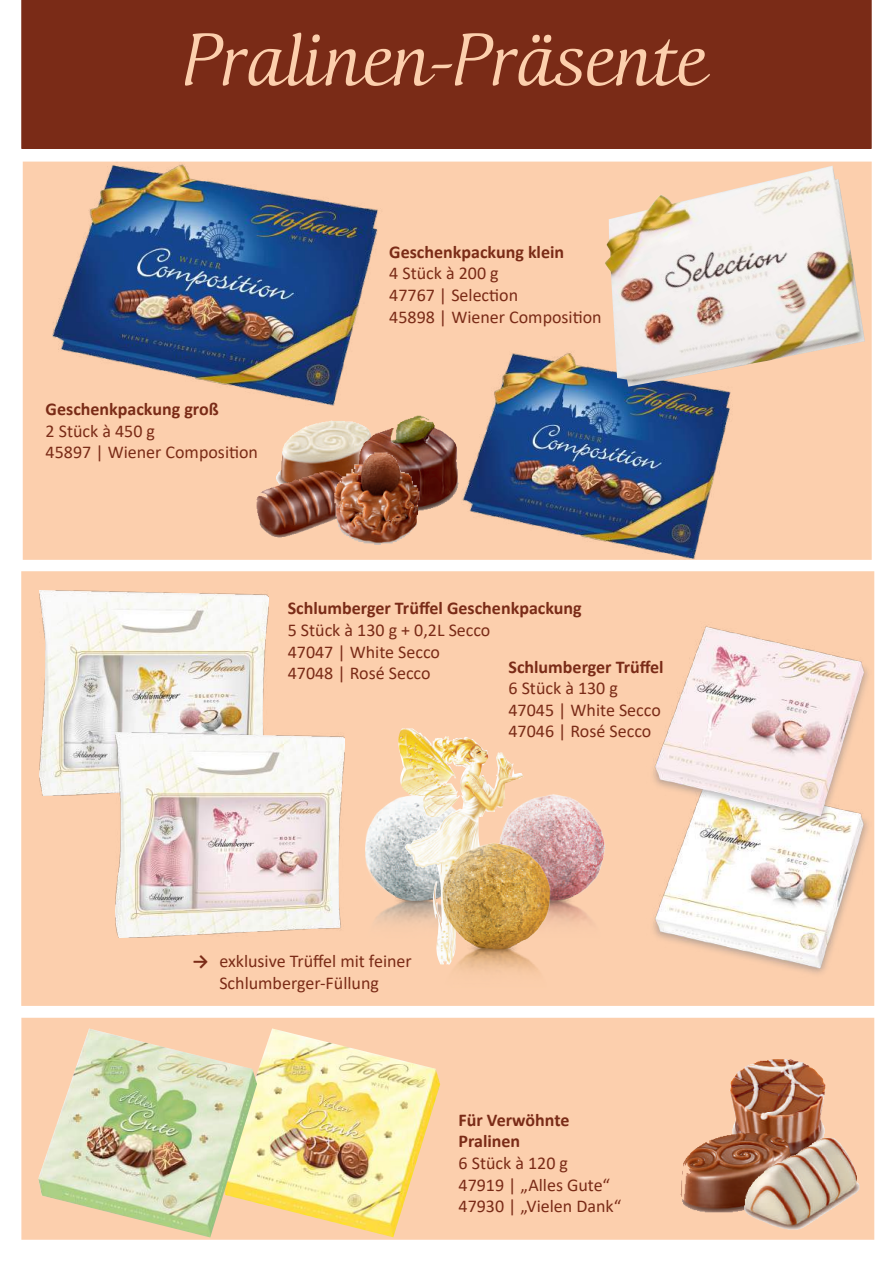
<style>
.page{position:relative;width:893px;height:1263px;background:#fff}
.page>*{position:absolute;margin:0;border:0;box-sizing:border-box;transform-origin:0 0}
.t1{font:72px "Orbi Calligraphic One";color:#fccfad}
.t2{font:18px/21.6px "Calibri";color:#7a2b17}
.t3{font:700 18px/21.6px "Calibri";color:#7a2b17}
.s1{font-weight:700}
</style>
<div class="page">
<div style="left:23px;top:162px;width:849px;height:398px;background:#fccfad;border:2px solid #fccfad"></div>
<div style="left:21px;top:0;width:851px;height:149px;background:#7a2b17"></div>
<img style="left:29px;top:161px;width:385px;height:245px">
<div style="left:21px;top:1018px;width:853px;height:222px;background:#fccfad;border:2px solid #fccfad"></div>
<div style="left:21px;top:571px;width:853px;height:435px;background:#fccfad;border:2px solid #fccfad"></div>
<img style="left:653px;top:826px;width:222px;height:151px">
<img style="left:653px;top:615px;width:222px;height:211px">
<img style="left:40px;top:591px;width:229px;height:205px">
<img style="left:115px;top:733px;width:229px;height:204px">
<img style="left:257px;top:1028px;width:183px;height:209px">
<img style="left:38px;top:1028px;width:219px;height:209px">
<img style="left:444px;top:353px;width:315px;height:207px">
<img style="left:605px;top:166px;width:260px;height:221px">
<img style="left:365px;top:798px;width:33px;height:126px">
<img style="left:524px;top:794px;width:81px;height:128px">
<img style="left:398px;top:728px;width:126px;height:196px">
<img style="left:419px;top:826px;width:147px;height:180px">
<img style="left:280px;top:421px;width:77px;height:50px">
<img style="left:257px;top:471px;width:77px;height:66px">
<img style="left:357px;top:416px;width:102px;height:95px">
<img style="left:334px;top:453px;width:85px;height:92px">
<img style="left:729px;top:1059px;width:96px;height:78px">
<img style="left:680px;top:1133px;width:113px;height:79px">
<img style="left:744px;top:1137px;width:115px;height:92px">
<h1 class="t1" style="left:183px;top:10px;width:523px">Pralinen-Präsente</h1>
<p class="t3" style="left:46px;top:398px;width:175px">Geschenkpackung groß</p>
<p class="t2" style="left:46px;top:419px;width:214px">2 Stück à 450 g<br>45897 | Wiener Composition</p>
<p class="t3" style="left:389px;top:241px;width:176px">Geschenkpackung klein</p>
<p class="t2" style="left:389px;top:262px;width:214px">4 Stück à 200 g<br>47767 | Selection<br>45898 | Wiener Composition</p>
<p class="t3" style="left:288px;top:597px;width:295px">Schlumberger Trüffel Geschenkpackung</p>
<p class="t2" style="left:288px;top:619px;width:204px">5 Stück à 130 g + 0,2L Secco<br>47047 | White Secco<br>47048 | Rosé Secco</p>
<p class="t3" style="left:508px;top:656px;width:157px">Schlumberger Trüffel</p>
<p class="t2" style="left:508px;top:677px;width:154px">6 Stück à 130 g<br>47045 | White Secco<br>47046 | Rosé Secco</p>
<p class="t2" style="left:192px;top:950px;width:221px;text-align:center"><span class="s1">→</span> exklusive Trüffel mit feiner<br>Schlumberger-Füllung</p>
<p class="t3" style="left:459px;top:1109px;width:112px">Für Verwöhnte<br>Pralinen</p>
<p class="t2" style="left:459px;top:1152px;width:164px">6 Stück à 120 g<br>47919 | „Alles Gute“<br>47930 | „Vielen Dank“</p>
</div>
